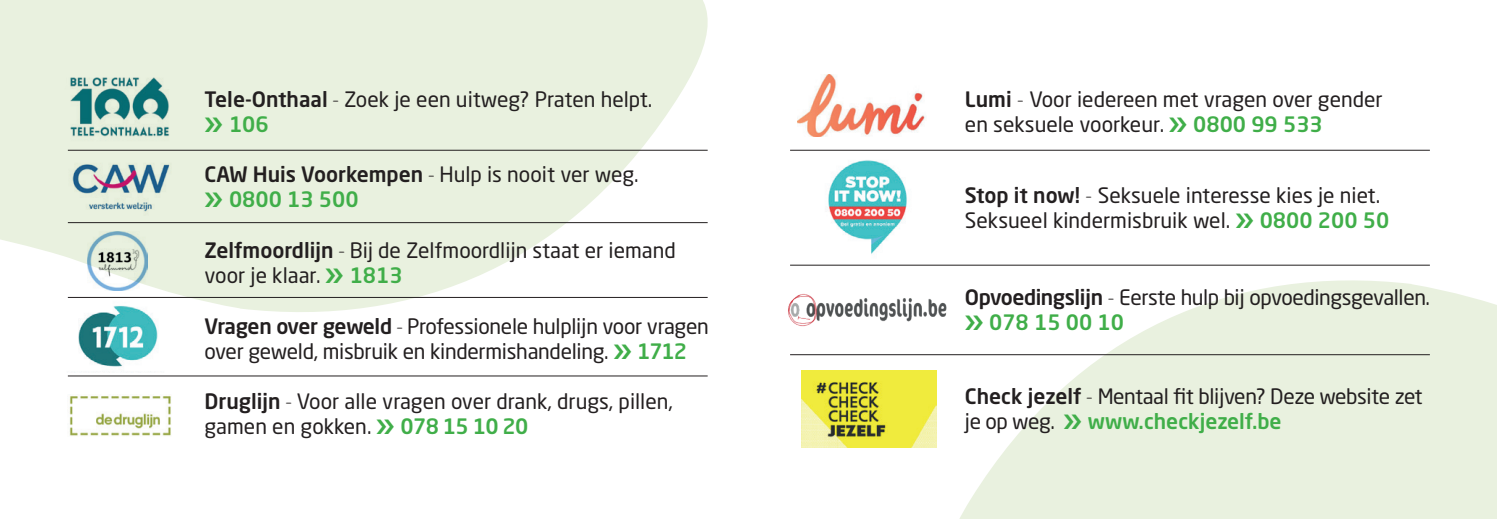
<style>
.page{position:relative;width:1497px;height:519px;background:#fff}
.page>*{position:absolute;margin:0;border:0;box-sizing:border-box;transform-origin:0 0}
.t1{font:21px/25.2px "Neo Sans W1 G";color:#231f20}
.t2{font:21px/25.2px "Neo Sans W1 G";letter-spacing:-.02em;color:#231f20}
.t3{font:500 21px "Neo Sans W1 G";color:#40ae49}
.s1{font-weight:500}
.s2{font-weight:300}
.s3{font-weight:500;color:#40ae49}
</style>
<div class="page">
<svg style="left:0;top:0;width:708px;height:312px;fill:#e9f1df"></svg>
<img style="left:59px;top:67px;width:120px;height:80px">
<img style="left:54px;top:155px;width:130px;height:72px">
<img style="left:88px;top:231px;width:59px;height:60px">
<img style="left:55px;top:296px;width:124px;height:76px">
<img style="left:69px;top:395px;width:102px;height:41px">
<hr style="left:68px;top:150px;width:640px;height:1px;background:#231f20">
<hr style="left:68px;top:222px;width:640px;height:1px;background:#231f20">
<hr style="left:68px;top:297px;width:640px;height:1px;background:#231f20">
<hr style="left:68px;top:375px;width:640px;height:1px;background:#231f20">
<svg style="left:924px;top:264px;width:573px;height:255px;fill:#e9f1df"></svg>
<img style="left:798px;top:75px;width:128px;height:61px">
<hr style="left:790px;top:150px;width:640px;height:1px;background:#231f20">
<hr style="left:790px;top:265px;width:640px;height:1px;background:#231f20">
<hr style="left:790px;top:354px;width:640px;height:1px;background:#231f20">
<img style="left:828px;top:160px;width:79px;height:94px">
<img style="left:788px;top:292px;width:162px;height:35px">
<img style="left:801px;top:370px;width:135px;height:78px">
<svg style="left:205px;top:117px;width:17px;height:15px"></svg>
<svg style="left:205px;top:193px;width:17px;height:14px"></svg>
<svg style="left:326px;top:268px;width:17px;height:15px"></svg>
<svg style="left:965px;top:315px;width:18px;height:15px"></svg>
<svg style="left:1064px;top:414px;width:17px;height:15px"></svg>
<p class="t1" style="left:229px;top:86px;width:425px;text-indent:-25px"><span class="s1">Tele-Onthaal</span> <span class="s2">-</span> Zoek je een uitweg? Praten helpt.<br><span class="s3">106</span></p>
<p class="t1" style="left:229px;top:162px;width:411px;text-indent:-25px"><span class="s1">CAW Huis Voorkempen</span> <span class="s2">-</span> Hulp is nooit ver weg.<br><span class="s3">0800 13 500</span></p>
<p class="t1" style="left:205px;top:237px;width:473px"><span class="s1">Zelfmoordlijn</span> <span class="s2">-</span> Bij de Zelfmoordlijn staat er iemand voor je klaar.</p>
<p class="t3" style="left:350px;top:262px;width:54px">1813</p>
<p class="t1" style="left:205px;top:313px;width:506px"><span class="s1">Vragen over geweld</span> <span class="s2">-</span> Professionele hulplijn voor vragen over geweld, misbruik en kindermishandeling.</p>
<p class="t3" style="left:637px;top:338px;width:51px">1712</p>
<p class="t1" style="left:205px;top:388px;width:470px"><span class="s1">Druglijn</span> <span class="s2">-</span> Voor alle vragen over drank, drugs, pillen, gamen en gokken.</p>
<p class="t3" style="left:400px;top:413px;width:129px">078 15 10 20</p>
<p class="t1" style="left:965px;top:86px;width:419px"><span class="s1">Lumi</span> <span class="s2">-</span> Voor iedereen met vragen over gender en seksuele voorkeur.</p>
<p class="t3" style="left:1193px;top:111px;width:131px">0800 99 533</p>
<p class="t1" style="left:965px;top:182px;width:417px"><span class="s1">Stop it now!</span> <span class="s2">-</span> Seksuele interesse kies je niet.<br>Seksueel kindermisbruik wel.</p>
<p class="t3" style="left:1260px;top:207px;width:131px">0800 200 50</p>
<p class="t2" style="left:989px;top:284px;width:442px;text-indent:-24px"><span class="s1">Opvoedingslijn</span> <span class="s2">-</span> Eerste hulp bij opvoedingsgevallen.<br><span class="s3">078 15 00 10</span></p>
<p class="t2" style="left:965px;top:383px;width:459px"><span class="s1">Check jezelf</span> <span class="s2">-</span> Mentaal fit blijven? Deze website zet je op weg.</p>
<p class="t3" style="left:1088px;top:408px;width:195px">www.checkjezelf.be</p>
</div>
